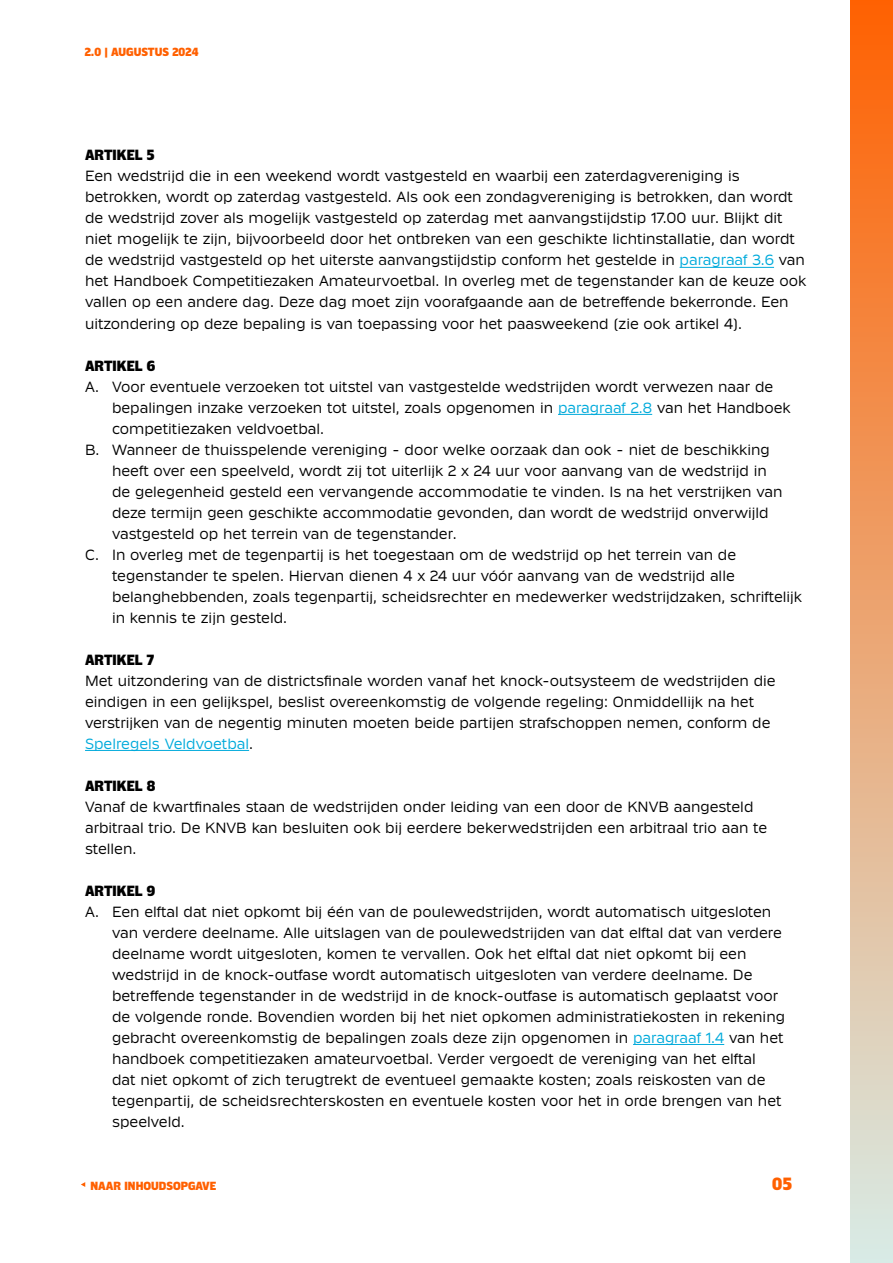
<style>
.page{position:relative;width:893px;height:1263px;background:#fff}
.page>*{position:absolute;margin:0;border:0;box-sizing:border-box;transform-origin:0 0}
.t1{font:700 18px "Klub KNVB072024";color:#ff6000}
.t2{font:15px/21px "Klub KNVB092024";color:#000}
.t3{font:700 15px "Klub KNVB072024";color:#000}
.t4{font:700 12px "Klub KNVB072024";color:#ff6000}
.s1{color:#00aadb}
</style>
<div class="page">
<div style="left:850px;top:0;width:43px;height:1263px;background:linear-gradient(to bottom,#ff6101,#d8ebe6)"></div>
<svg style="left:81px;top:1182px;width:4px;height:5px"></svg>
<hr style="left:680px;top:267px;width:94px;height:1px;background:#00aadb">
<hr style="left:558px;top:414px;width:94px;height:1px;background:#00aadb">
<hr style="left:85px;top:750px;width:164px;height:1px;background:#00aadb">
<hr style="left:633px;top:1044px;width:91px;height:1px;background:#00aadb">
<p class="t4" style="left:85px;top:45px;width:115px">2.0 | AUGUSTUS 2024</p>
<p class="t3" style="left:85px;top:147px;width:71px">ARTIKEL 5</p>
<p class="t2" style="left:85px;top:166px;width:723px">Een wedstrijd die in een weekend wordt vastgesteld en waarbij een zaterdagvereniging is betrokken, wordt op zaterdag vastgesteld. Als ook een zondagvereniging is betrokken, dan wordt de wedstrijd zover als mogelijk vastgesteld op zaterdag met aanvangstijdstip 17.00 uur. Blijkt dit niet mogelijk te zijn, bijvoorbeeld door het ontbreken van een geschikte lichtinstallatie, dan wordt de wedstrijd vastgesteld op het uiterste aanvangstijdstip conform het gestelde in <span class="s1">paragraaf 3.6</span> van het Handboek Competitiezaken Amateurvoetbal. In overleg met de tegenstander kan de keuze ook vallen op een andere dag. Deze dag moet zijn voorafgaande aan de betreffende bekerronde. Een uitzondering op deze bepaling is van toepassing voor het paasweekend (zie ook artikel 4).</p>
<p class="t3" style="left:85px;top:357px;width:72px">ARTIKEL 6</p>
<p class="t2" style="left:85px;top:376px;width:690px">A. Voor eventuele verzoeken tot uitstel van vastgestelde wedstrijden wordt verwezen naar de</p>
<p class="t2" style="left:112px;top:397px;width:680px">bepalingen inzake verzoeken tot uitstel, zoals opgenomen in <span class="s1">paragraaf 2.8</span> van het Handboek</p>
<p class="t2" style="left:112px;top:418px;width:214px">competitiezaken veldvoetbal.</p>
<p class="t2" style="left:85px;top:439px;width:686px">B. Wanneer de thuisspelende vereniging - door welke oorzaak dan ook - niet de beschikking</p>
<p class="t2" style="left:112px;top:460px;width:656px">heeft over een speelveld, wordt zij tot uiterlijk 2 x 24 uur voor aanvang van de wedstrijd in</p>
<p class="t2" style="left:112px;top:481px;width:672px">de gelegenheid gesteld een vervangende accommodatie te vinden. Is na het verstrijken van</p>
<p class="t2" style="left:112px;top:502px;width:658px">deze termijn geen geschikte accommodatie gevonden, dan wordt de wedstrijd onverwijld</p>
<p class="t2" style="left:112px;top:523px;width:346px">vastgesteld op het terrein van de tegenstander.</p>
<p class="t2" style="left:85px;top:544px;width:653px">C. In overleg met de tegenpartij is het toegestaan om de wedstrijd op het terrein van de</p>
<p class="t2" style="left:112px;top:565px;width:624px">tegenstander te spelen. Hiervan dienen 4 x 24 uur vóór aanvang van de wedstrijd alle</p>
<p class="t2" style="left:112px;top:586px;width:692px">belanghebbenden, zoals tegenpartij, scheidsrechter en medewerker wedstrijdzaken, schriftelijk</p>
<p class="t2" style="left:112px;top:607px;width:177px">in kennis te zijn gesteld.</p>
<p class="t3" style="left:85px;top:651px;width:71px">ARTIKEL 7</p>
<p class="t2" style="left:85px;top:670px;width:692px">Met uitzondering van de districtsfinale worden vanaf het knock-outsysteem de wedstrijden die eindigen in een gelijkspel, beslist overeenkomstig de volgende regeling: Onmiddellijk na het verstrijken van de negentig minuten moeten beide partijen strafschoppen nemen, conform de <span class="s1">Spelregels Veldvoetbal</span>.</p>
<p class="t3" style="left:85px;top:777px;width:72px">ARTIKEL 8</p>
<p class="t2" style="left:85px;top:796px;width:684px">Vanaf de kwartfinales staan de wedstrijden onder leiding van een door de KNVB aangesteld arbitraal trio. De KNVB kan besluiten ook bij eerdere bekerwedstrijden een arbitraal trio aan te stellen.</p>
<p class="t3" style="left:85px;top:882px;width:72px">ARTIKEL 9</p>
<p class="t2" style="left:112px;top:901px;width:674px;text-indent:-27px">A. Een elftal dat niet opkomt bij één van de poulewedstrijden, wordt automatisch uitgesloten van verdere deelname. Alle uitslagen van de poulewedstrijden van dat elftal dat van verdere deelname wordt uitgesloten, komen te vervallen. Ook het elftal dat niet opkomt bij een wedstrijd in de knock-outfase wordt automatisch uitgesloten van verdere deelname. De betreffende tegenstander in de wedstrijd in de knock-outfase is automatisch geplaatst voor de volgende ronde. Bovendien worden bij het niet opkomen administratiekosten in rekening gebracht overeenkomstig de bepalingen zoals deze zijn opgenomen in <span class="s1">paragraaf 1.4</span> van het handboek competitiezaken amateurvoetbal. Verder vergoedt de vereniging van het elftal<br>dat niet opkomt of zich terugtrekt de eventueel gemaakte kosten; zoals reiskosten van de tegenpartij, de scheidsrechterskosten en eventuele kosten voor het in orde brengen van het speelveld.</p>
<p class="t4" style="left:91px;top:1179px;width:127px">NAAR INHOUDSOPGAVE</p>
<p class="t1" style="left:772px;top:1173px;width:21px">05</p>
</div>
